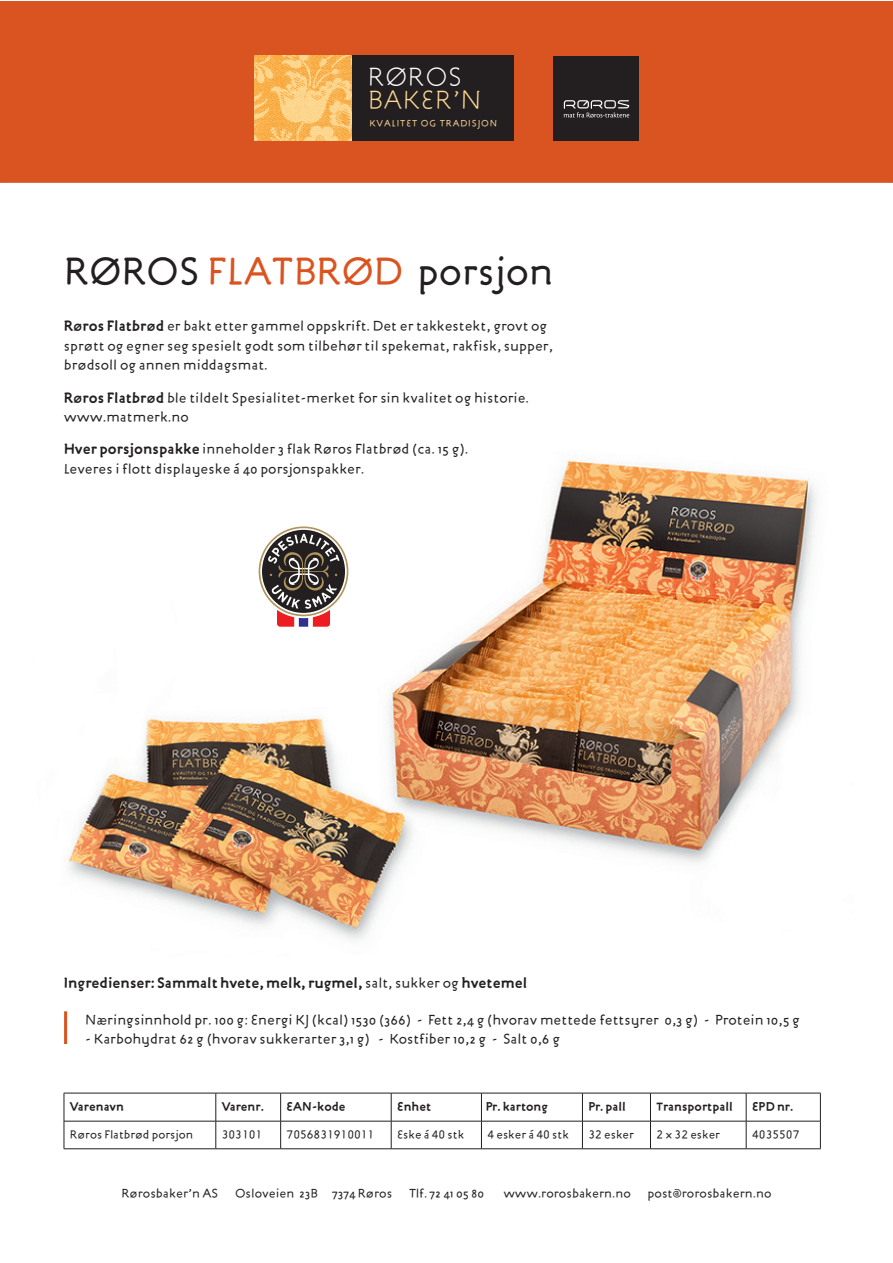
<style>
.page{position:relative;width:893px;height:1263px;background:#fff}
.page>*{position:absolute;margin:0;border:0;box-sizing:border-box;transform-origin:0 0}
.t1{font:37.5px "Engine";letter-spacing:-.01em;color:#231f20}
.t2{font:300 26.1px "Engine";color:#feda95}
.t3{font:300 26.1px "Engine";color:#fff}
.t4{font:13.5px/19.5px "Engine";color:#231f20}
.t5{font:700 13.5px "Engine";color:#231f20}
.t6{font:12px "Engine";color:#231f20}
.t7{font:11.25px "Engine Regular LF";color:#231f20}
.t8{font:700 11.25px "Engine";color:#231f20}
.t9{font:8.85px "Engine";letter-spacing:.1em;color:#feda95}
.s1{color:#d95420}
.s2{font-weight:700}
.s3{font-weight:400}
.s4{font-size:10.5px}
</style>
<div class="page">
<hr style="left:64px;top:1093px;width:152px;height:1px;background:#231f20">
<hr style="left:216px;top:1093px;width:65px;height:1px;background:#231f20">
<hr style="left:281px;top:1093px;width:110px;height:1px;background:#231f20">
<hr style="left:391px;top:1093px;width:90px;height:1px;background:#231f20">
<hr style="left:481px;top:1093px;width:101px;height:1px;background:#231f20">
<hr style="left:582px;top:1093px;width:68px;height:1px;background:#231f20">
<hr style="left:650px;top:1093px;width:96px;height:1px;background:#231f20">
<hr style="left:746px;top:1093px;width:75px;height:1px;background:#231f20">
<hr style="left:64px;top:1121px;width:152px;height:1px;background:#231f20">
<svg style="left:64px;top:1093px;width:1px;height:55px"></svg>
<hr style="left:216px;top:1121px;width:65px;height:1px;background:#231f20">
<svg style="left:216px;top:1093px;width:1px;height:55px"></svg>
<hr style="left:281px;top:1121px;width:110px;height:1px;background:#231f20">
<svg style="left:280px;top:1093px;width:1px;height:55px"></svg>
<hr style="left:391px;top:1121px;width:90px;height:1px;background:#231f20">
<svg style="left:391px;top:1093px;width:1px;height:55px"></svg>
<hr style="left:481px;top:1121px;width:101px;height:1px;background:#231f20">
<svg style="left:481px;top:1093px;width:1px;height:55px"></svg>
<hr style="left:582px;top:1121px;width:68px;height:1px;background:#231f20">
<svg style="left:582px;top:1093px;width:1px;height:55px"></svg>
<hr style="left:650px;top:1121px;width:96px;height:1px;background:#231f20">
<svg style="left:650px;top:1093px;width:1px;height:55px"></svg>
<hr style="left:746px;top:1121px;width:75px;height:1px;background:#231f20">
<svg style="left:746px;top:1093px;width:1px;height:55px"></svg>
<svg style="left:820px;top:1093px;width:1px;height:55px"></svg>
<hr style="left:64px;top:1148px;width:152px;height:1px;background:#231f20">
<hr style="left:216px;top:1148px;width:65px;height:1px;background:#231f20">
<hr style="left:281px;top:1148px;width:110px;height:1px;background:#231f20">
<hr style="left:391px;top:1148px;width:90px;height:1px;background:#231f20">
<hr style="left:481px;top:1148px;width:101px;height:1px;background:#231f20">
<hr style="left:582px;top:1148px;width:68px;height:1px;background:#231f20">
<hr style="left:650px;top:1148px;width:96px;height:1px;background:#231f20">
<hr style="left:746px;top:1148px;width:75px;height:1px;background:#231f20">
<div style="left:0;top:1px;width:892px;height:182px;background:#d95420"></div>
<img style="left:254px;top:55px;width:98px;height:85px">
<div style="left:352px;top:55px;width:161px;height:85px;background:#231f20"></div>
<div style="left:554px;top:56px;width:85px;height:84px;background:#231f20"></div>
<svg style="left:564px;top:100px;width:65px;height:18px"></svg>
<hr style="left:64px;top:1011px;width:3px;height:33px;background:#d95420">
<img style="left:67px;top:458px;width:749px;height:482px">
<svg style="left:255px;top:523px;width:97px;height:108px"></svg>
<h2 class="t3" style="left:367px;top:59px;width:97px">RØROS</h2>
<h2 class="t2" style="left:367px;top:82px;width:116px">BAKER’N</h2>
<p class="t9" style="left:369px;top:117px;width:130px">KVALITET OG TRADISJON</p>
<h1 class="t1" style="left:64px;top:246px;width:491px">RØROS <span class="s1">FLATBRØD</span> porsjon</h1>
<p class="t4" style="left:64px;top:316px;width:491px"><span class="s2">Røros Flatbrød</span> er bakt etter gammel oppskrift. Det er takkestekt, grovt og sprøtt og egner seg spesielt godt som tilbehør til spekemat, rakfisk, supper, brødsoll og annen middagsmat.</p>
<p class="t4" style="left:64px;top:387px;width:467px"><span class="s2">Røros Flatbrød</span> ble tildelt Spesialitet-merket for sin kvalitet og historie. www.matmerk.no</p>
<p class="t4" style="left:64px;top:439px;width:406px"><span class="s2">Hver porsjonspakke</span> inneholder 3 flak Røros Flatbrød (ca. 15 g).<br>Leveres i flott displayeske á 40 porsjonspakker.</p>
<p class="t5" style="left:64px;top:973px;width:465px">Ingredienser: Sammalt hvete, melk, rugmel, <span class="s3">salt, sukker og</span> hvetemel</p>
<p class="t4" style="left:85px;top:1010px;width:716px">Næringsinnhold pr. 100 g: Energi KJ (kcal) 1530 (366) - Fett 2,4 g (hvorav mettede fettsyrer 0,3 g) - Protein 10,5 g</p>
<p class="t4" style="left:85px;top:1029px;width:476px">- Karbohydrat 62 g (hvorav sukkerarter 3,1 g) - Kostfiber 10,2 g - Salt 0,6 g</p>
<p class="t8" style="left:70px;top:1099px;width:56px">Varenavn</p>
<p class="t8" style="left:222px;top:1099px;width:44px">Varenr.</p>
<p class="t8" style="left:287px;top:1099px;width:60px">EAN-kode</p>
<p class="t8" style="left:397px;top:1099px;width:35px">Enhet</p>
<p class="t8" style="left:486px;top:1099px;width:64px">Pr. kartong</p>
<p class="t8" style="left:588px;top:1099px;width:39px">Pr. pall</p>
<p class="t8" style="left:656px;top:1099px;width:78px"><span class="s4">T</span>ransportpall</p>
<p class="t8" style="left:752px;top:1099px;width:43px">EPD nr.</p>
<p class="t7" style="left:70px;top:1127px;width:125px">Røros Flatbrød porsjon</p>
<p class="t7" style="left:222px;top:1127px;width:42px">303101</p>
<p class="t7" style="left:287px;top:1127px;width:89px">7056831910011</p>
<p class="t7" style="left:397px;top:1127px;width:69px">Eske á 40 stk</p>
<p class="t7" style="left:487px;top:1127px;width:83px">4 esker á 40 stk</p>
<p class="t7" style="left:588px;top:1127px;width:47px">32 esker</p>
<p class="t7" style="left:656px;top:1127px;width:65px">2 x 32 esker</p>
<p class="t7" style="left:752px;top:1127px;width:49px">4035507</p>
<p class="t6" style="left:122px;top:1185px;width:98px">Rørosbaker’n AS</p>
<p class="t6" style="left:235px;top:1185px;width:159px">Osloveien 23B 7374 Røros</p>
<p class="t6" style="left:409px;top:1185px;width:77px">Tlf. 72 41 05 80</p>
<p class="t6" style="left:503px;top:1185px;width:129px">www.rorosbakern.no</p>
<p class="t6" style="left:648px;top:1185px;width:125px">post@rorosbakern.no</p>
</div>
